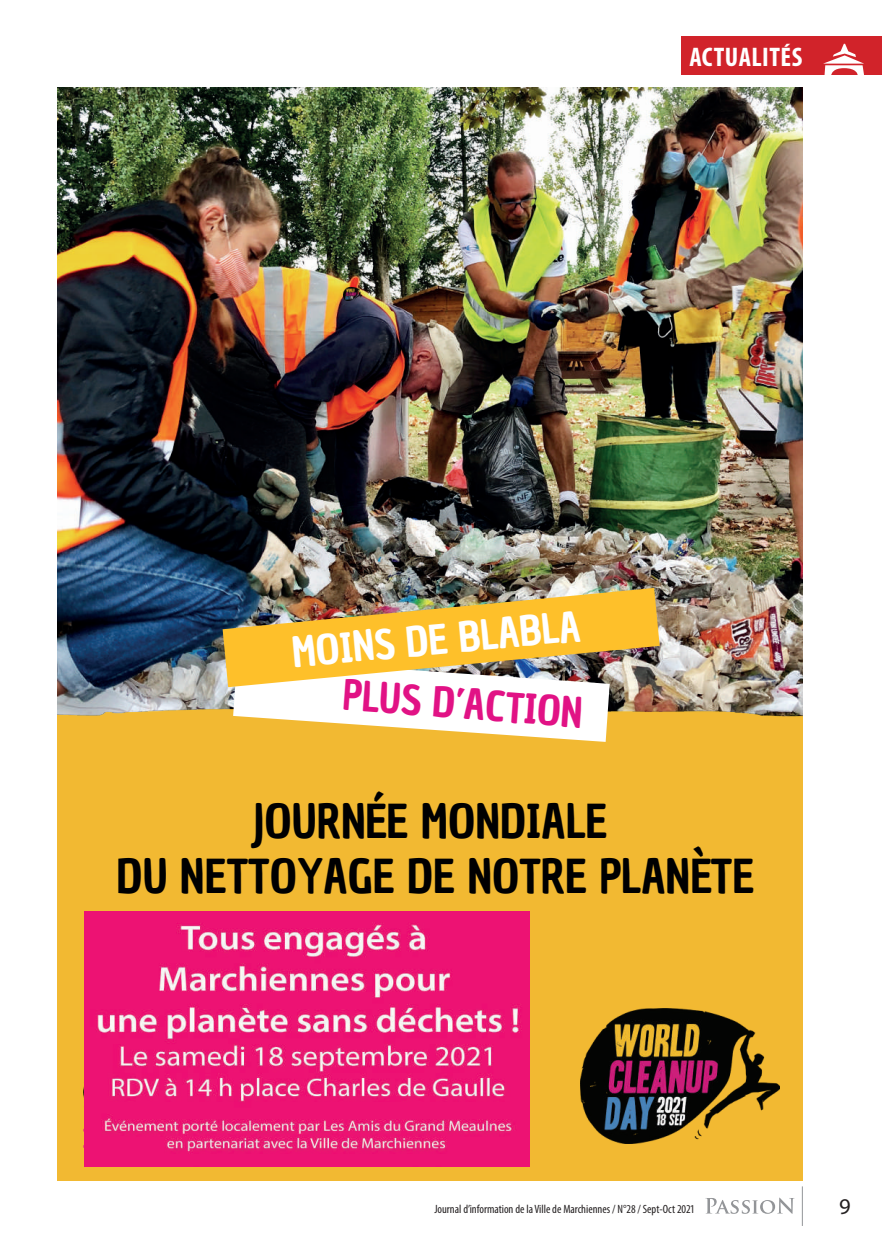
<style>
.page{position:relative;width:882px;height:1253px;background:#fff}
.page>*{position:absolute;margin:0;border:0;box-sizing:border-box;transform-origin:0 0}
.t1{font:45.6px/54.4px "Chau Philomene One";color:#000001;text-align:center}
.t2{font:39.9px "Chau Philomene One";color:#fff}
.t3{font:39.9px "Chau Philomene One";color:#e11285}
.t4{font:700 condensed 27px "Myriad Pro";letter-spacing:.02em;color:#fff}
.t5{font:22.5px "Myriad Pro";color:#231f20}
.t6{font:condensed 12px "Myriad Pro";color:#231f20}
</style>
<div class="page">
<svg style="left:705px;top:1197px;width:89px;height:17px"></svg>
<hr style="left:802px;top:1186px;width:1px;height:40px;background:#939598">
<div style="left:681px;top:37px;width:201px;height:38px;background:#d1232a"></div>
<svg style="left:823px;top:44px;width:41px;height:31px"></svg>
<img style="left:58px;top:88px;width:744px;height:500px">
<img style="left:58px;top:588px;width:744px;height:592px">
<img style="left:580px;top:1008px;width:199px;height:135px">
<img style="left:223px;top:588px;width:436px;height:154px">
<img style="left:343px;top:288px;width:19px;height:12px">
<img style="left:84px;top:911px;width:445px;height:255px">
<h3 class="t4" style="left:689px;top:40px;width:114px">ACTUALITÉS</h3>
<h2 class="t2" style="left:290px;top:625px;width:291px;rotate:-5deg">MOINS DE BLABLA</h2>
<h2 class="t3" style="left:345px;top:669px;width:242px;rotate:4deg">PLUS D’ACTION</h2>
<h1 class="t1" style="left:117px;top:795px;width:639px">JOURNÉE MONDIALE<br>DU NETTOYAGE DE NOTRE PLANÈTE</h1>
<p class="t6" style="left:434px;top:1202px;width:261px">Journal d’information de la Ville de Marchiennes / N°28 / Sept-Oct 2021</p>
<h3 class="t5" style="left:839px;top:1192px;width:13px">9</h3>
</div>
